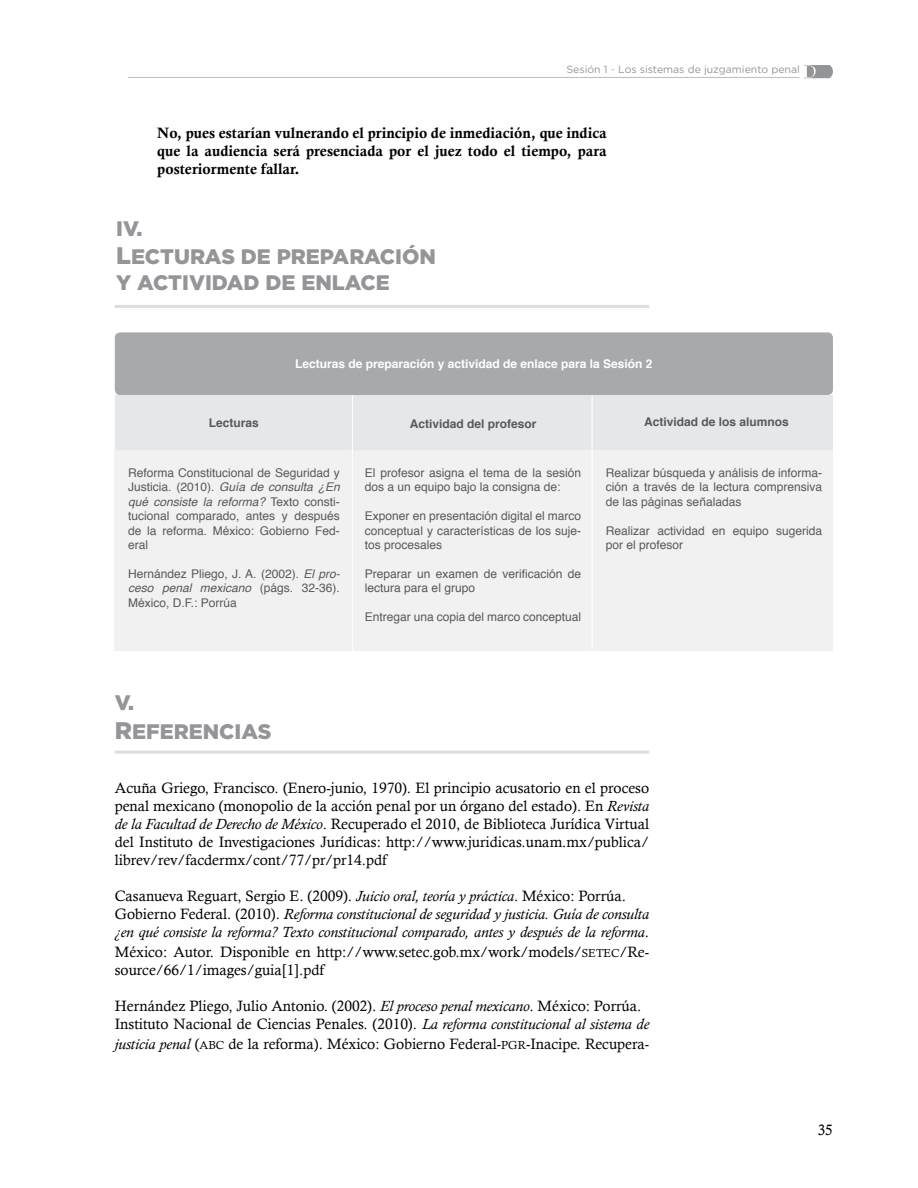
<style>
.page{position:relative;width:918px;height:1188px;background:#fff}
.page>*{position:absolute;margin:0;border:0;box-sizing:border-box;transform-origin:0 0}
.t1{font:900 21px/28.8px "Gotham";color:#939598}
.t2{font:15px/18px "Calisto";color:#000}
.t3{font:italic 15px/18px "Calisto";color:#000}
.t4{font:15px/18px "Calis MT Bol";color:#000;text-align:justify}
.t5{font:12px/14.4px "Helvetica";color:#58595b;text-align:justify}
.t6{font:700 12px "Helvetica";color:#fff}
.t7{font:700 12px "Helvetica";color:#58595b}
.t8{font:10.5px "Gotham";color:#939598}
.s1{font-weight:300}
.s2{font-size:24px}
.s3{font-style:italic}
.s4{font-style:normal}
.s5{font-size:11.55px}
</style>
<div class="page">
<svg style="left:804px;top:65px;width:29px;height:13px"></svg>
<hr style="left:128px;top:77px;width:671px;height:1px;background:#bcbec0">
<div style="left:115px;top:450px;width:718px;height:200px;background:#f1f1f2"></div>
<div style="left:115px;top:395px;width:718px;height:55px;background:#e6e7e8"></div>
<div style="left:115px;top:332px;width:718px;height:63px;background:#a7a9ac;border-radius:5px"></div>
<hr style="left:352px;top:395px;width:1px;height:255px;background:#fff">
<hr style="left:592px;top:395px;width:1px;height:255px;background:#fff">
<hr style="left:115px;top:305px;width:534px;height:3px;background:#dcddde">
<hr style="left:115px;top:751px;width:534px;height:3px;background:#dcddde">
<p class="t8" style="left:567px;top:62px;width:235px">Sesión 1 <span class="s1">-</span> Los sistemas de juzgamiento penal</p>
<p class="t4" style="left:157px;top:124px;width:451px">No, pues estarían vulnerando el principio de inmediación, que indica que la audiencia será presenciada por el juez todo el tiempo, para posteriormente fallar.</p>
<h1 class="t1" style="left:116px;top:214px;width:319px">IV.<br><span class="s2">L</span>ECTURAS DE PREPARACIÓN</h1>
<h1 class="t1" style="left:116px;top:268px;width:78px">Y ACTIVID</h1>
<h1 class="t1" style="left:227px;top:268px;width:149px">AD DE ENLACE</h1>
<p class="t6" style="left:295px;top:354px;width:359px">Lecturas de preparación y actividad de enlace para la Sesión 2</p>
<p class="t7" style="left:209px;top:413px;width:52px">Lecturas</p>
<p class="t7" style="left:410px;top:414px;width:128px">Actividad del profesor</p>
<p class="t5" style="left:128px;top:466px;width:213px">Reforma Constitucional de Seguridad y Justicia. (2010). <span class="s3">Guía de consulta ¿En qué consiste la reforma?</span> Texto consti&shy;tucional comparado, antes y después de la reforma. México: Gobierno Fed&shy;eral</p>
<p class="t5" style="left:128px;top:567px;width:213px">Hernández Pliego, J. A. (2002). <span class="s3">El pro&shy;ceso penal mexicano</span> (págs. 32-36).<br>México, D.F.: Porrúa</p>
<p class="t5" style="left:365px;top:466px;width:218px">El profesor asigna el tema de la sesión dos a un equipo bajo la consigna de:</p>
<p class="t5" style="left:365px;top:509px;width:218px">Exponer en presentación digital el marco conceptual y características de los suje&shy;tos procesales</p>
<p class="t5" style="left:365px;top:567px;width:218px">Preparar un examen de verificación de lectura para el grupo</p>
<p class="t5" style="left:365px;top:610px;width:218px">Entregar una copia del marco conceptual</p>
<p class="t7" style="left:644px;top:412px;width:146px">Actividad de los alumnos</p>
<p class="t5" style="left:606px;top:466px;width:218px">Realizar búsqueda y análisis de informa&shy;ción a través de la lectura comprensiva de las páginas señaladas</p>
<p class="t5" style="left:606px;top:524px;width:218px">Realizar actividad en equipo sugerida por el profesor</p>
<h1 class="t1" style="left:115px;top:688px;width:88px">V.<br><span class="s2">R</span>EFERENCI</h1>
<h1 class="t1" style="left:241px;top:717px;width:32px">AS</h1>
<p class="t2" style="left:115px;top:779px;width:536px;text-align:justify">Acuña Griego, Francisco. (Enero-junio, 1970). El principio acusatorio en el proceso penal mexicano (monopolio de la acción penal por un órgano del estado). En <span class="s3">Revista de la Facultad de Derecho de México</span>. Recuperado el 2010, de Biblioteca Jurídica Virtual del Instituto de Investigaciones Jurídicas: http://www.juridicas.unam.mx/publica/ librev/rev/facdermx/cont/77/pr/pr14.pdf</p>
<p class="t3" style="left:115px;top:887px;width:536px"><span class="s4">Casanueva Reguart, Sergio E. (2009).</span> Juicio oral, teoría y práctica<span class="s4">. México: Porrúa.<br>Gobierno Federal. (2010).</span> Reforma constitucional de seguridad y justicia. Guía de consulta ¿en qué consiste la reforma? Texto constitucional comparado, antes y después de la reforma<span class="s4">.</span></p>
<p class="t2" style="left:115px;top:943px;width:536px">México: Autor. Disponible en http://www.setec.gob.mx/work/models/<span class="s5">SETEC</span>/Re&shy;source/66/1/images/guia[1].pdf</p>
<p class="t2" style="left:115px;top:997px;width:536px">Hernández Pliego, Julio Antonio. (2002). <span class="s3">El proceso penal mexicano</span>. México: Porrúa.<br>Instituto Nacional de Ciencias Penales. (2010). <span class="s3">La reforma constitucional al sistema de</span></p>
<p class="t2" style="left:115px;top:1035px;width:536px"><span class="s3">justicia penal</span> (<span class="s5">ABC</span> de la reforma). México: Gobierno Federal-<span class="s5">PGR</span>-Inacipe. Recupera-</p>
<p class="t2" style="left:818px;top:1121px;width:17px">35</p>
</div>
